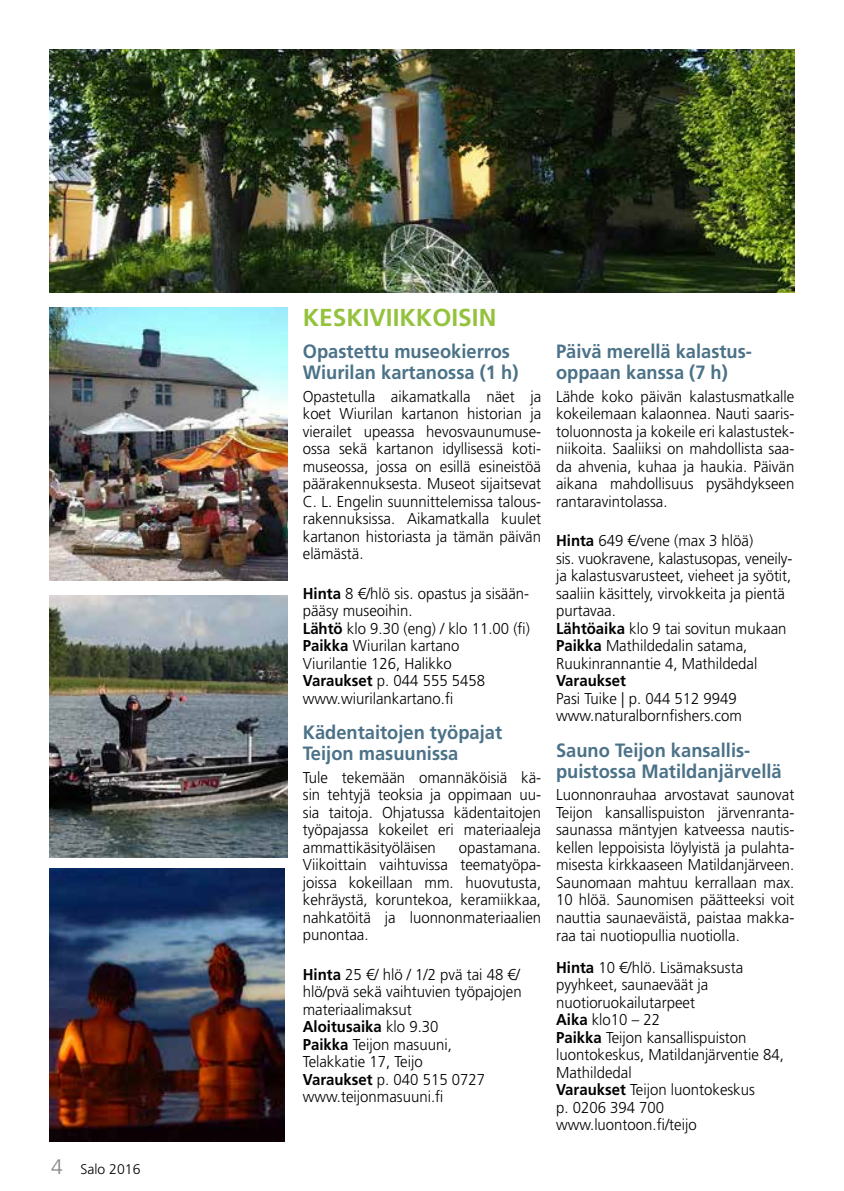
<style>
.page{position:relative;width:844px;height:1191px;background:#fff}
.page>*{position:absolute;margin:0;border:0;box-sizing:border-box;transform-origin:0 0}
.t1{font:700 24.5px "Frutiger LT Std";color:#94c23d}
.t2{font:700 19.25px/21px "Frutiger LT Std";color:#4b7288;scale:.95 1}
.t3{font:300 15.75px/17.5px "Frutiger LT Std";color:#000;text-align:justify;scale:.95 1}
.t4{font:700 15.75px "Frutiger LT Std";color:#000;scale:.95 1}
.t5{font:300 14px "Frutiger LT Std";color:#000}
.s1{font-size:21px;color:#878787}
.s2{font-weight:700}
</style>
<div class="page">
<img style="left:50px;top:595px;width:238px;height:262px">
<img style="left:50px;top:868px;width:234px;height:273px">
<img style="left:50px;top:50px;width:744px;height:243px">
<img style="left:50px;top:308px;width:238px;height:273px">
<p class="t5" style="left:51px;top:1161px;width:91px"><span class="s1">4</span> Salo 2016</p>
<h1 class="t1" style="left:303px;top:303px;width:195px">KESKIVIIKKOISIN</h1>
<p class="t2" style="left:303px;top:341px;width:228px">Opastettu museokierros<br>Wiurilan kartanossa (1 h)</p>
<p class="t3" style="left:303px;top:387px;width:252px">Opastetulla aikamatkalla näet ja koet Wiurilan kartanon historian ja vierailet upeassa hevosvaunumuse&shy;ossa sekä kartanon idyllisessä koti&shy;museossa, jossa on esillä esineistöä päärakennuksesta. Museot sijaitsevat C. L. Engelin suunnittelemissa talous&shy;rakennuksissa. Aikamatkalla kuulet kartanon historiasta ja tämän päivän elämästä.</p>
<p class="t3" style="left:303px;top:584px;width:241px;text-align:left"><span class="s2">Hinta</span> 8 €/hlö sis. opastus ja sisään&shy;pääsy museoihin.<br><span class="s2">Lähtö</span> klo 9.30 (eng) / klo 11.00 (fi)<br><span class="s2">Paikka</span> Wiurilan kartano<br>Viurilantie 126, Halikko<br><span class="s2">Varaukset</span> p. 044 555 5458 www.wiurilankartano.fi</p>
<p class="t2" style="left:303px;top:722px;width:211px">Kädentaitojen työpajat<br>Teijon masuunissa</p>
<p class="t3" style="left:303px;top:769px;width:252px">Tule tekemään omannäköisiä kä&shy;sin tehtyjä teoksia ja oppimaan uu&shy;sia taitoja. Ohjatussa kädentaitojen työpajassa kokeilet eri materiaaleja ammattikäsityöläisen</p>
<p class="t3" style="left:303px;top:839px;width:252px;text-indent:156px">opastamana.<br>Viikoittain vaihtuvissa teematyöpa&shy;joissa kokeillaan mm. huovutusta, kehräystä, koruntekoa, keramiikkaa, nahkatöitä ja luonnonmateriaalien punontaa.</p>
<p class="t3" style="left:303px;top:966px;width:232px;text-align:left"><span class="s2">Hinta</span> 25 €/ hlö / 1/2 pvä tai 48 €/ hlö/pvä sekä vaihtuvien työpajojen materiaalimaksut<br><span class="s2">Aloitusaika</span> klo 9.30<br><span class="s2">Paikka</span> Teijon masuuni,<br>Telakkatie 17, Teijo<br><span class="s2">Varaukset</span> p. 040 515 0727 www.teijonmasuuni.fi</p>
<p class="t2" style="left:556px;top:341px;width:208px">Päivä merellä kalastus&shy;oppaan kanssa (7 h)</p>
<p class="t3" style="left:556px;top:387px;width:252px">Lähde koko päivän kalastusmatkalle kokeilemaan kalaonnea. Nauti saaris&shy;toluonnosta ja kokeile eri kalastustek&shy;niikoita. Saaliiksi on mahdollista saa&shy;da ahvenia, kuhaa ja haukia. Päivän aikana mahdollisuus pysähdykseen rantaravintolassa.</p>
<p class="t3" style="left:556px;top:532px;width:250px;text-align:left"><span class="s2">Hinta</span> 649 €/vene (max 3 hlöä)<br>sis. vuokravene, kalastusopas, veneily&shy;ja kalastusvarusteet, vieheet ja syötit, saaliin käsittely, virvokkeita ja pientä purtavaa.<br><span class="s2">Lähtöaika</span> klo 9 tai sovitun mukaan <span class="s2">Paikka</span> Mathildedalin satama, Ruukinrannantie 4, Mathildedal</p>
<p class="t4" style="left:556px;top:671px;width:75px">Varaukset</p>
<p class="t3" style="left:556px;top:689px;width:197px">Pasi Tuike | p. 044 512 9949 www.naturalbornfishers.com</p>
<p class="t2" style="left:556px;top:740px;width:239px">Sauno Teijon kansallis&shy;puistossa Matildanjärvellä</p>
<p class="t3" style="left:556px;top:786px;width:252px">Luonnonrauhaa arvostavat saunovat Teijon kansallispuiston järvenranta&shy;saunassa mäntyjen katveessa nautis&shy;kellen leppoisista löylyistä ja pulahta&shy;misesta kirkkaaseen Matildanjärveen.<br>Saunomaan mahtuu kerrallaan max.<br>10 hlöä. Saunomisen päätteeksi voit nauttia saunaeväistä, paistaa makka&shy;raa tai nuotiopullia nuotiolla.</p>
<p class="t3" style="left:556px;top:959px;width:241px;text-align:left"><span class="s2">Hinta</span> 10 €/hlö. Lisämaksusta pyyhkeet, saunaeväät ja nuotioruokailutarpeet<br><span class="s2">Aika</span> klo10 – 22<br><span class="s2">Paikka</span> Teijon kansallispuiston luontokeskus, Matildanjärventie 84,<br>Mathildedal<br><span class="s2">Varaukset</span> Teijon luontokeskus<br>p. 0206 394 700 www.luontoon.fi/teijo</p>
</div>
